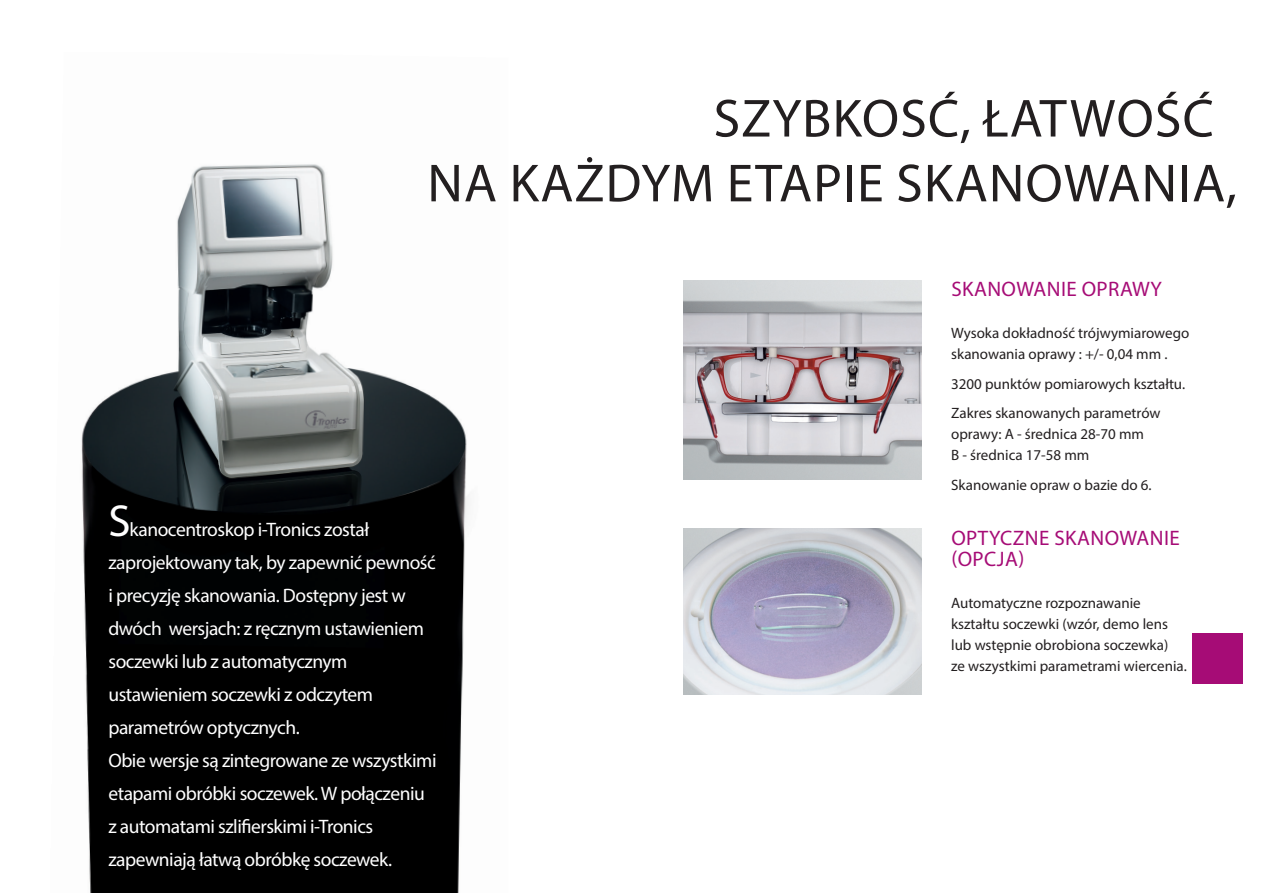
<style>
.page{position:relative;width:1263px;height:893px;background:#fff}
.page>*{position:absolute;margin:0;border:0;box-sizing:border-box;transform-origin:0 0}
.t1{font:54px/64.8px "Myriad Pro";letter-spacing:.02em;color:#231f20}
.t2{font:45px "Myriad Pro";color:#fff}
.t3{font:21px/21px "Myriad Pro";letter-spacing:.02em;color:#a60c76}
.t4{font:19.5px/33px "Myriad Pro";letter-spacing:-.025em;color:#fff}
.t5{font:15px/21px "Myriad Pro";color:#231f20}
</style>
<div class="page">
<img style="left:81px;top:164px;width:388px;height:729px">
<img style="left:683px;top:281px;width:238px;height:198px">
<div style="left:1193px;top:634px;width:50px;height:50px;background:#a60c76"></div>
<img style="left:683px;top:529px;width:238px;height:165px">
<h1 class="t1" style="left:427px;top:85px;width:811px;text-indent:286px">SZYBKOSĆ, ŁATWOŚĆ<br>NA KAŻDYM ETAPIE SKANOWANIA,</h1>
<h2 class="t2" style="left:108px;top:493px;width:24px">S</h2>
<p class="t4" style="left:108px;top:513px;width:330px;text-indent:21px">kanocentroskop i-Tronics został zaprojektowany tak, by zapewnić pewność i precyzję skanowania. Dostępny jest w dwóch wersjach: z ręcznym ustawieniem soczewki lub z automatycznym ustawieniem soczewki z odczytem parametrów optycznych.<br>Obie wersje są zintegrowane ze wszystkimi etapami obróbki soczewek. W połączeniu z automatami szlifierskimi i-Tronics zapewniają łatwą obróbkę soczewek.</p>
<p class="t3" style="left:951px;top:279px;width:212px">SKANOWANIE OPRAWY</p>
<p class="t5" style="left:951px;top:323px;width:240px">Wysoka dokładność trójwymiarowego skanowania oprawy : +/- 0,04 mm .</p>
<p class="t5" style="left:951px;top:369px;width:236px;line-height:29.5px">3200 punktów pomiarowych kształtu.<br>Zakres skanowanych parametrów</p>
<p class="t5" style="left:951px;top:424px;width:195px">oprawy: A - średnica 28-70 mm<br>B - średnica 17-58 mm</p>
<p class="t5" style="left:951px;top:474px;width:202px">Skanowanie opraw o bazie do 6.</p>
<p class="t3" style="left:951px;top:527px;width:230px">OPTYCZNE SKANOWANIE (OPCJA)</p>
<p class="t5" style="left:951px;top:592px;width:237px">Automatyczne rozpoznawanie kształtu soczewki (wzór, demo lens lub wstępnie obrobiona soczewka)<br>ze wszystkimi parametrami wiercenia.</p>
</div>
